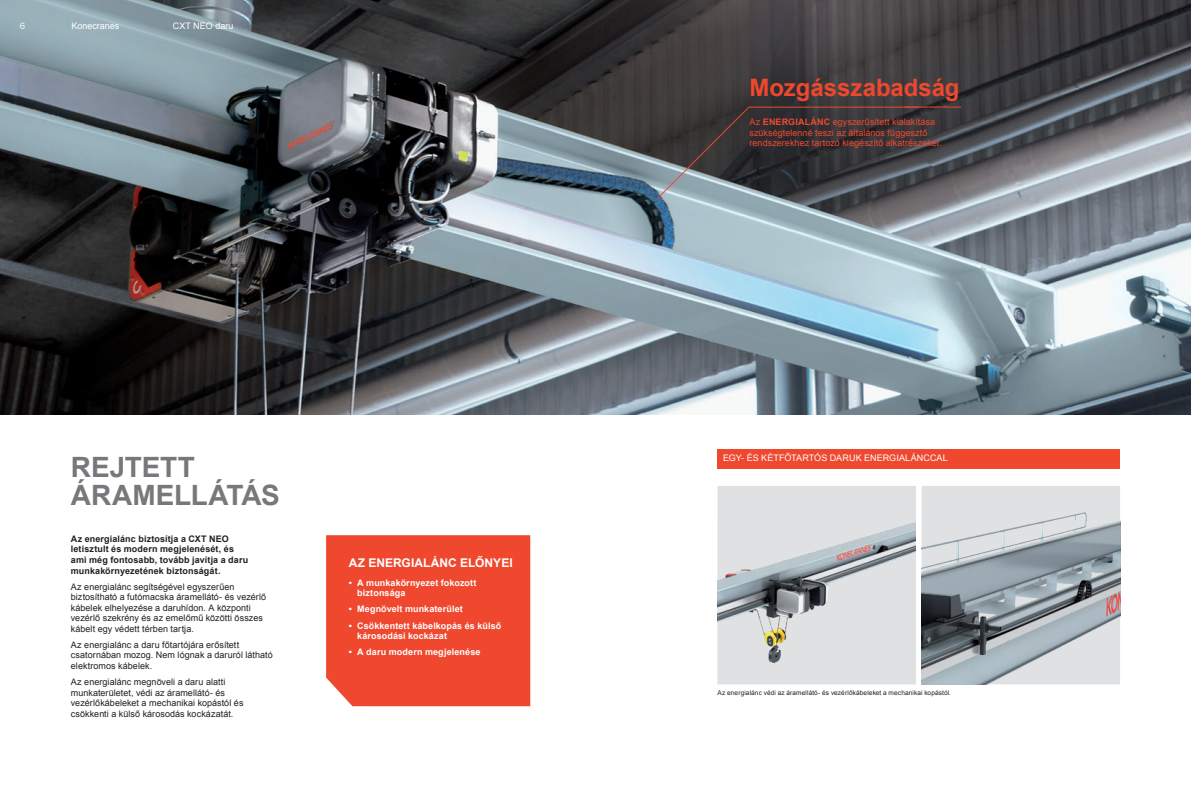
<style>
.page{position:relative;width:1191px;height:794px;background:#fff}
.page>*{position:absolute;margin:0;border:0;box-sizing:border-box;transform-origin:0 0}
.t1{font:700 28px/28px "Arial";letter-spacing:-.005em;color:#76787b}
.t2{font:700 24px "Arial";color:#ef482f}
.t3{font:700 12px "Arial";color:#fff}
.t4{font:9px/10.5px "Arial";letter-spacing:.005em;color:#231f20}
.t5{font:700 9px/10.5px "Arial";letter-spacing:.015em;color:#231f20}
.t6{font:700 9px/10.5px "Arial";letter-spacing:.015em;color:#fff}
.t7{font:9px/10.5px "Arial";letter-spacing:.005em;color:#ef482f}
.t8{font:9px "Arial";color:#fff}
.t9{font:9px "ITC Franklin Gothic Std";color:#fff}
.t10{font:6.5px "Arial";letter-spacing:.015em;color:#231f20}
.s1{font-weight:700}
</style>
<div class="page">
<img style="left:0;top:0;width:1191px;height:414px">
<div style="left:721px;top:88px;width:244px;height:89px;background:#231f20;opacity:.75"></div>
<svg style="left:655px;top:106px;width:265px;height:94px;background:#454245"></svg>
<div style="left:326px;top:535px;width:204px;height:171px;background:#ef482f"></div>
<div style="left:921px;top:486px;width:199px;height:198px;background:#e0e1e3"></div>
<img style="left:921px;top:507px;width:199px;height:177px">
<div style="left:717px;top:486px;width:199px;height:198px;background:#e0e1e3"></div>
<img style="left:717px;top:501px;width:199px;height:182px">
<div style="left:717px;top:449px;width:403px;height:19px;background:#ef482f"></div>
<hr style="left:904px;top:107px;width:57px;height:1px;background:#ef482f">
<p class="t9" style="left:20px;top:21px;width:7px">6</p>
<p class="t8" style="left:71px;top:20px;width:50px">Konecranes</p>
<p class="t8" style="left:173px;top:20px;width:62px">CXT NEO daru</p>
<h1 class="t1" style="left:71px;top:454px;width:210px">REJTETT<br>ÁRAMELLÁTÁS</h1>
<p class="t5" style="left:71px;top:534px;width:179px">Az energialánc biztosítja a CXT NEO letisztult és modern megjelenését, és ami még fontosabb, tovább javítja a daru munkakörnyezetének biztonságát.</p>
<p class="t4" style="left:71px;top:581px;width:197px">Az energialánc segítségével egyszerűen biztosítható a futómacska áramellátó- és vezérlő kábelek elhelyezése a daruhídon. A központi vezérlő szekrény és az emelőmű közötti összes kábelt egy védett térben tartja.</p>
<p class="t4" style="left:71px;top:639px;width:203px">Az energialánc a daru főtartójára erősített csatornában mozog. Nem lógnak a daruról látható elektromos kábelek.</p>
<p class="t4" style="left:71px;top:677px;width:174px">Az energialánc megnöveli a daru alatti munkaterületet, védi az áramellátó- és vezérlőkábeleket a mechanikai kopástól és csökkenti a külső károsodás kockázatát.</p>
<h3 class="t3" style="left:349px;top:554px;width:165px">AZ ENERGIALÁNC ELŐNYEI</h3>
<p class="t6" style="left:357px;top:577px;width:121px;text-indent:-9px">• A munkakörnyezet fokozott biztonsága</p>
<p class="t6" style="left:349px;top:604px;width:115px">• Megnövelt munkaterület</p>
<p class="t6" style="left:357px;top:620px;width:145px;text-indent:-9px">• Csökkentett kábelkopás és külső károsodási kockázat</p>
<p class="t6" style="left:349px;top:647px;width:133px">• A daru modern megjelenése</p>
<h2 class="t2" style="left:749px;top:72px;width:212px">Mozgásszabadság</h2>
<p class="t7" style="left:749px;top:117px;width:194px">Az <span class="s1">ENERGIALÁNC</span> egyszerűsített kialakítása szükségtelenné teszi az általános függesztő rendszerekhez tartozó kiegészítő alkatrészeket.</p>
<p class="t8" style="left:723px;top:452px;width:226px">EGY- ÉS KÉTFŐTARTÓS DARUK ENERGIALÁNCCAL</p>
<p class="t10" style="left:717px;top:688px;width:235px">Az energialánc védi az áramellátó- és vezérlőkábeleket a mechanikai kopástól.</p>
</div>
